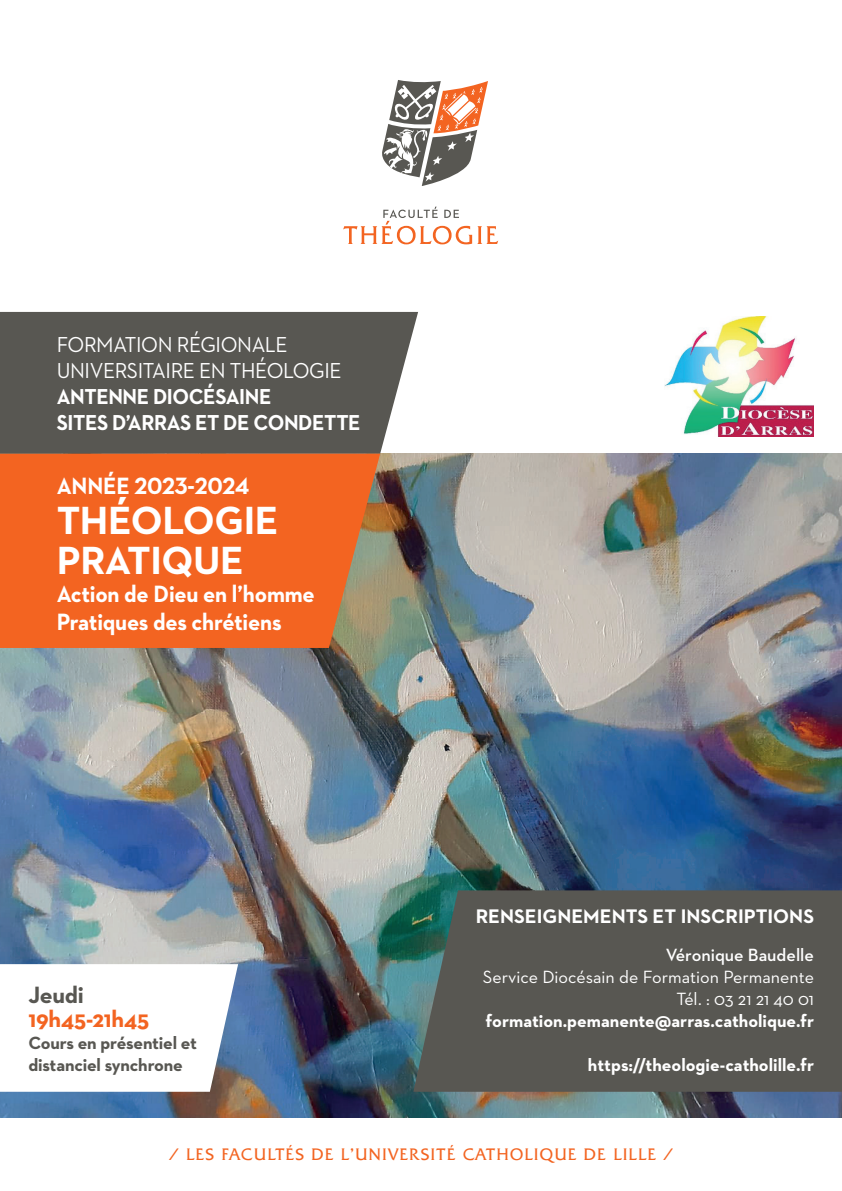
<style>
.page{position:relative;width:842px;height:1191px;background:#fff}
.page>*{position:absolute;margin:0;border:0;box-sizing:border-box;transform-origin:0 0}
.t1{font:700 40px/40px "Neutraface 2 Text";letter-spacing:-.01em;color:#fff}
.t2{font:700 24px/28px "Neutraface 2 Text";letter-spacing:-.01em;color:#fff;scale:.95 1}
.t3{font:700 24px "Neutraface 2 Text";letter-spacing:-.01em;color:#f36421}
.t4{font:700 24px "Neutraface 2 Text";letter-spacing:-.01em;color:#585752}
.t5{font:22px/26px "Neutraface 2 Text";letter-spacing:-.02em;color:#fff;scale:.95 1}
.t6{font:700 22px/26px "Neutraface 2 Text";letter-spacing:-.02em;color:#fff;scale:.95 1}
.t7{font:700 20px "Neutraface 2 Text";color:#fff}
.t8{font:700 18px "Neutraface 2 Text";color:#fff}
.t9{font:18px/22px "Neutraface 2 Text";color:#fff;text-align:right}
.t10{font:700 18px/22px "Neutraface 2 Text";letter-spacing:-.01em;color:#585752}
.t11{font:600 18px "Neutraface 2 Text";color:#fff}
.t12{font:300 16px "Quadrat Serial";letter-spacing:.1em;color:#f36421}
</style>
<div class="page">
<img style="left:0;top:454px;width:842px;height:663px">
<svg style="left:343px;top:207px;width:155px;height:37px"></svg>
<svg style="left:382px;top:80px;width:106px;height:106px"></svg>
<div style="left:0;top:312px;width:418px;height:142px;background:#585752"></div>
<div style="left:0;top:454px;width:380px;height:194px;background:#f36421"></div>
<svg style="left:0;top:964px;width:238px;height:127px"></svg>
<div style="left:413px;top:890px;width:429px;height:201px;background:#585752"></div>
<img style="left:665px;top:317px;width:148px;height:120px">
<p class="t5" style="left:57px;top:331px;width:301px">FORMATION RÉGIONALE<br>UNIVERSITAIRE EN THÉOLOGIE</p>
<p class="t6" style="left:57px;top:383px;width:321px">ANTENNE DIOCÉSAINE<br>SITES D’ARRAS ET DE CONDETTE</p>
<h2 class="t2" style="left:57px;top:471px;width:204px">ANNÉE 2023-2024</h2>
<h1 class="t1" style="left:57px;top:500px;width:223px">THÉOLOGIE<br>PRATIQUE</h1>
<h2 class="t2" style="left:57px;top:579px;width:273px">Action de Dieu en l’homme<br>Pratiques des chrétiens</h2>
<h2 class="t4" style="left:28px;top:979px;width:57px">Jeudi</h2>
<h2 class="t3" style="left:28px;top:1003px;width:122px">19h45-21h45</h2>
<p class="t10" style="left:28px;top:1032px;width:170px">Cours en présentiel et distanciel synchrone</p>
<p class="t7" style="left:476px;top:903px;width:340px">RENSEIGNEMENTS ET INSCRIPTIONS</p>
<p class="t11" style="left:666px;top:943px;width:150px">Véronique Baudelle</p>
<p class="t9" style="left:483px;top:965px;width:333px">Service Diocésain de Formation Permanente<br>Tél. : 03 21 21 40 01</p>
<p class="t8" style="left:485px;top:1009px;width:330px">formation.pemanente@arras.catholique.fr</p>
<p class="t8" style="left:588px;top:1053px;width:228px">https://theologie-catholille.fr</p>
<p class="t12" style="left:170px;top:1145px;width:505px">/ LES FACULTÉS DE L’UNIVERSITÉ CATHOLIQUE DE LILLE /</p>
</div>
